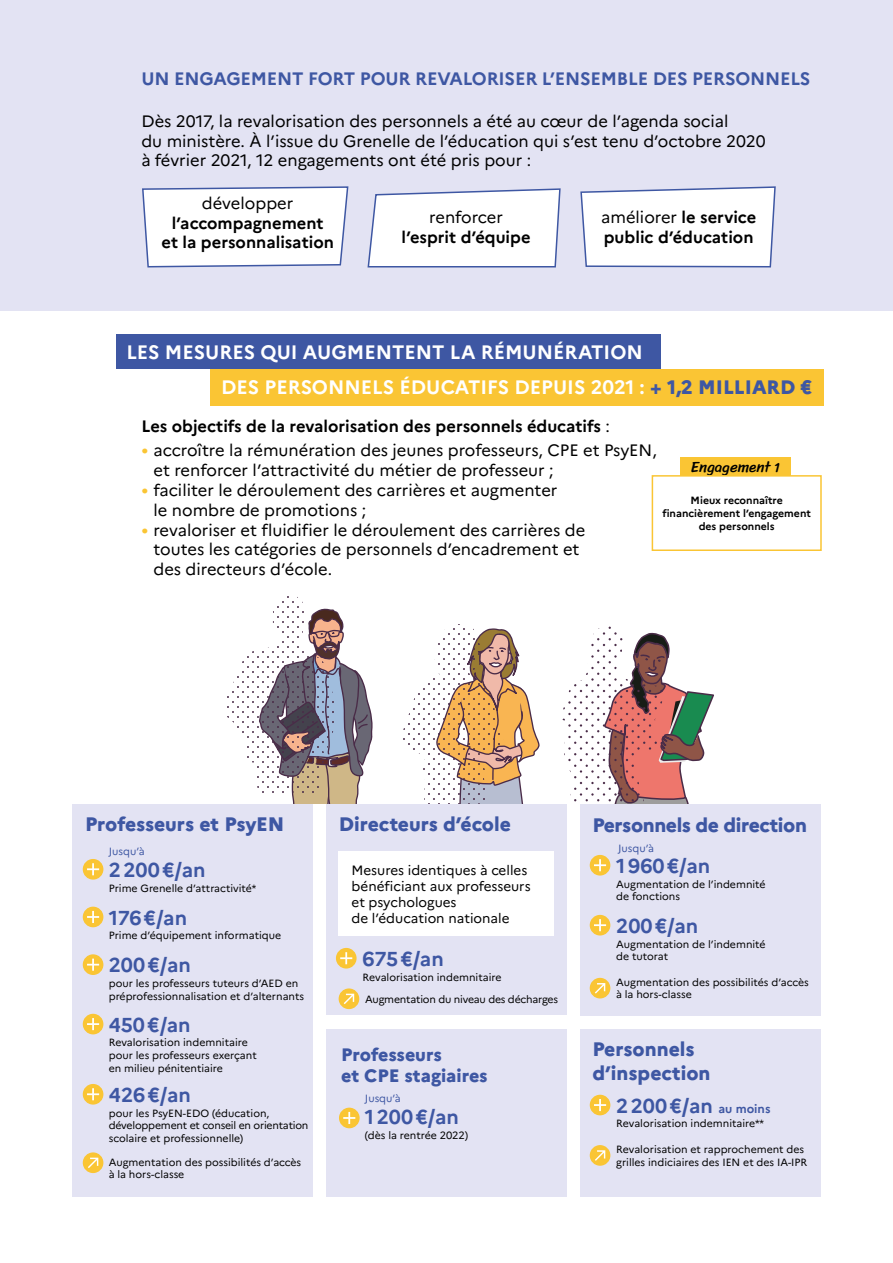
<style>
.page{position:relative;width:893px;height:1263px;background:#fff}
.page>*{position:absolute;margin:0;border:0;box-sizing:border-box;transform-origin:0 0}
.t1{font:700 20.1px "Marianne";color:#3e57a3}
.t2{font:700 19.5px/35.1px "Marianne";color:#fff}
.t3{font:800 19.5px/23.4px "Marianne";letter-spacing:-.005em;color:#3e57a3}
.t4{font:700 18px "Marianne";letter-spacing:-.01em;color:#3e57a3}
.t5{font:800 18px/21.6px "Marianne";color:#3e57a3}
.t6{font:16.5px/19.8px "Marianne";color:#000}
.t7{font:700 16.5px/19.5px "Marianne";color:#000;text-align:center}
.t8{font:15px "Sriracha";color:#000}
.t9{font:13.5px/16.2px "Marianne";color:#000}
.t10{font:10.5px/12.6px "Marianne";color:#000}
.t11{font:700 10.5px/12.6px "Marianne";color:#000;text-align:center}
.t12{font:10.5px "Marianne";letter-spacing:-.02em;color:#000}
.t13{font:10.5px "Marianne";letter-spacing:-.005em;color:#3e57a3}
.s1{font-weight:400}
.s2{font-weight:800;color:#3e57a3}
.s3{font-size:19.5px;color:#fac534}
.s4{font-size:13.5px}
.s5{font-size:12px}
</style>
<div class="page">
<svg style="left:562px;top:626px;width:152px;height:178px"></svg>
<svg style="left:227px;top:596px;width:146px;height:208px"></svg>
<svg style="left:403px;top:624px;width:136px;height:180px"></svg>
<div style="left:0;top:0;width:893px;height:311px;background:#e3e3f3"></div>
<svg style="left:142px;top:186px;width:207px;height:82px;background:#f3f4f9"></svg>
<svg style="left:367px;top:188px;width:194px;height:80px;background:#f2f4f9"></svg>
<svg style="left:580px;top:186px;width:196px;height:82px;background:#f3f4f9"></svg>
<div style="left:116px;top:335px;width:545px;height:34px;background:#3e57a3"></div>
<div style="left:211px;top:369px;width:613px;height:36px;background:#fac534"></div>
<div style="left:72px;top:804px;width:241px;height:393px;background:#e3e3f3"></div>
<div style="left:84px;top:860px;width:19px;height:19px;background:#fac534;border-radius:50%"></div>
<div style="left:83px;top:859px;width:20px;height:20px;border:2px solid #fac534;border-radius:50%"></div>
<svg style="left:87px;top:863px;width:12px;height:12px"></svg>
<div style="left:84px;top:907px;width:19px;height:19px;background:#fac534;border-radius:50%"></div>
<div style="left:83px;top:907px;width:20px;height:20px;border:2px solid #fac534;border-radius:50%"></div>
<svg style="left:87px;top:911px;width:12px;height:12px"></svg>
<div style="left:84px;top:955px;width:19px;height:19px;background:#fac534;border-radius:50%"></div>
<div style="left:83px;top:954px;width:20px;height:21px;border:2px solid #fac534;border-radius:50%"></div>
<svg style="left:87px;top:958px;width:12px;height:13px"></svg>
<div style="left:84px;top:1085px;width:19px;height:19px;background:#fac534;border-radius:50%"></div>
<div style="left:83px;top:1084px;width:20px;height:20px;border:2px solid #fac534;border-radius:50%"></div>
<svg style="left:87px;top:1088px;width:12px;height:12px"></svg>
<div style="left:84px;top:1014px;width:19px;height:20px;background:#fac534;border-radius:50%"></div>
<div style="left:83px;top:1014px;width:20px;height:20px;border:2px solid #fac534;border-radius:50%"></div>
<svg style="left:87px;top:1018px;width:12px;height:12px"></svg>
<svg style="left:84px;top:1153px;width:19px;height:19px"></svg>
<div style="left:83px;top:1152px;width:20px;height:21px;border:2px solid #fac534;border-radius:50%"></div>
<svg style="left:88px;top:1158px;width:10px;height:10px"></svg>
<div style="left:326px;top:1029px;width:241px;height:168px;background:#e3e3f3"></div>
<div style="left:326px;top:804px;width:241px;height:211px;background:#e3e3f3"></div>
<div style="left:339px;top:852px;width:215px;height:84px;background:#fff"></div>
<div style="left:340px;top:1108px;width:19px;height:19px;background:#fac534;border-radius:50%"></div>
<div style="left:339px;top:1108px;width:21px;height:20px;border:2px solid #fac534;border-radius:50%"></div>
<svg style="left:343px;top:1112px;width:12px;height:12px"></svg>
<div style="left:337px;top:949px;width:19px;height:19px;background:#fac534;border-radius:50%"></div>
<div style="left:336px;top:948px;width:21px;height:20px;border:2px solid #fac534;border-radius:50%"></div>
<svg style="left:340px;top:952px;width:12px;height:12px"></svg>
<div style="left:580px;top:804px;width:241px;height:212px;background:#e3e3f3"></div>
<div style="left:580px;top:1029px;width:241px;height:168px;background:#e3e3f3"></div>
<div style="left:590px;top:1095px;width:20px;height:19px;background:#fac534;border-radius:50%"></div>
<div style="left:590px;top:1095px;width:20px;height:20px;border:2px solid #fac534;border-radius:50%"></div>
<svg style="left:594px;top:1099px;width:12px;height:12px"></svg>
<div style="left:590px;top:856px;width:20px;height:19px;background:#fac534;border-radius:50%"></div>
<div style="left:590px;top:855px;width:20px;height:20px;border:2px solid #fac534;border-radius:50%"></div>
<svg style="left:594px;top:859px;width:12px;height:12px"></svg>
<div style="left:590px;top:916px;width:20px;height:19px;background:#fac534;border-radius:50%"></div>
<div style="left:590px;top:915px;width:20px;height:20px;border:2px solid #fac534;border-radius:50%"></div>
<svg style="left:594px;top:919px;width:12px;height:12px"></svg>
<div style="left:590px;top:978px;width:20px;height:20px;background:#fac534;border-radius:50%"></div>
<div style="left:590px;top:978px;width:20px;height:20px;border:2px solid #fac534;border-radius:50%"></div>
<svg style="left:595px;top:983px;width:10px;height:10px"></svg>
<svg style="left:339px;top:989px;width:19px;height:19px"></svg>
<div style="left:339px;top:988px;width:20px;height:21px;border:2px solid #fac534;border-radius:50%"></div>
<svg style="left:344px;top:994px;width:10px;height:10px"></svg>
<div style="left:590px;top:1146px;width:20px;height:19px;background:#fac534;border-radius:50%"></div>
<div style="left:590px;top:1145px;width:20px;height:21px;border:2px solid #fac534;border-radius:50%"></div>
<svg style="left:595px;top:1150px;width:10px;height:11px"></svg>
<div style="left:680px;top:457px;width:110px;height:30px;background:#fac534"></div>
<div style="left:652px;top:476px;width:169px;height:74px;background:#fff"></div>
<div style="left:652px;top:475px;width:170px;height:76px;border:2px solid #fac534"></div>
<h3 class="t4" style="left:141px;top:68px;width:671px">UN ENGAGEMENT FORT POUR REVALORISER L’ENSEMBLE DES PERSONNELS</h3>
<h3 class="t6" style="left:141px;top:111px;width:626px">Dès 2017, la revalorisation des personnels a été au cœur de l’agenda social<br>du ministère. À l’issue du Grenelle de l’éducation qui s’est tenu d’octobre 2020 à février 2021, 12 engagements ont été pris pour :</h3>
<h3 class="t6" style="left:202px;top:194px;width:93px">développer</h3>
<h3 class="t7" style="left:161px;top:213px;width:174px">l’accompagnement et la personnalisation</h3>
<h3 class="t6" style="left:429px;top:208px;width:75px">renforcer</h3>
<h3 class="t7" style="left:402px;top:227px;width:130px">l’esprit d’équipe</h3>
<h3 class="t7" style="left:601px;top:208px;width:157px;text-align:left"><span class="s1">améliorer</span> le service public d’éducation</h3>
<h2 class="t2" style="left:221px;top:335px;width:593px;text-indent:-95px">LES MESURES QUI AUGMENTENT LA RÉMUNÉRATION<br>DES PERSONNELS ÉDUCATIFS DEPUIS 2021 : <span class="s2">+ 1,2 MILLIARD €</span></h2>
<h3 class="t7" style="left:141px;top:417px;width:470px">Les objectifs de la revalorisation des personnels éducatifs <span class="s1">:</span></h3>
<h3 class="t6" style="left:153px;top:440px;width:505px;text-indent:-12px"><span class="s3">•</span> accroître la rémunération des jeunes professeurs, CPE et PsyEN, et renforcer l’attractivité du métier de professeur ;</h3>
<h3 class="t6" style="left:153px;top:480px;width:405px;text-indent:-12px"><span class="s3">•</span> faciliter le déroulement des carrières et augmenter le nombre de promotions ;</h3>
<h3 class="t6" style="left:153px;top:520px;width:433px;text-indent:-12px"><span class="s3">•</span> revaloriser et fluidifier le déroulement des carrières de toutes les catégories de personnels d’encadrement et des directeurs d’école.</h3>
<h3 class="t8" style="left:691px;top:458px;width:90px">Engagement <span class="s4">1</span></h3>
<p class="t11" style="left:662px;top:494px;width:150px">Mieux reconnaître financièrement l’engagement des personnels</p>
<h2 class="t3" style="left:85px;top:813px;width:201px">Professeurs et PsyEN</h2>
<p class="t13" style="left:109px;top:845px;width:37px">Jusqu’à</p>
<h1 class="t1" style="left:109px;top:857px;width:98px">2200€/an</h1>
<p class="t10" style="left:109px;top:881px;width:149px">Prime Grenelle d’attractivité*</p>
<h1 class="t1" style="left:109px;top:905px;width:80px">176€/an</h1>
<p class="t10" style="left:109px;top:929px;width:174px">Prime d’équipement informatique</p>
<h1 class="t1" style="left:109px;top:953px;width:84px">200€/an</h1>
<p class="t10" style="left:109px;top:977px;width:197px">pour les professeurs tuteurs d’AED en préprofessionnalisation et d’alternants</p>
<h1 class="t1" style="left:109px;top:1012px;width:83px">450€/an</h1>
<p class="t10" style="left:109px;top:1036px;width:150px">Revalorisation indemnitaire pour les professeurs exerçant en milieu pénitentiaire</p>
<h1 class="t1" style="left:109px;top:1082px;width:84px">426€/an</h1>
<p class="t10" style="left:109px;top:1106px;width:201px">pour les PsyEN-EDO (éducation, développement et conseil en orientation scolaire et professionnelle)</p>
<p class="t10" style="left:109px;top:1156px;width:194px">Augmentation des possibilités d’accès à la hors-classe</p>
<h2 class="t3" style="left:339px;top:813px;width:174px">Directeurs d’école</h2>
<p class="t9" style="left:351px;top:862px;width:181px">Mesures identiques à celles bénéficiant aux professeurs et psychologues<br>de l’éducation nationale</p>
<h1 class="t1" style="left:362px;top:946px;width:83px">675€/an</h1>
<p class="t10" style="left:362px;top:970px;width:140px">Revalorisation indemnitaire</p>
<p class="t12" style="left:365px;top:993px;width:194px">Augmentation du niveau des décharges</p>
<h3 class="t5" style="left:341px;top:1043px;width:148px">Professeurs<br>et CPE stagiaires</h3>
<p class="t13" style="left:365px;top:1092px;width:37px">Jusqu’à</p>
<h1 class="t1" style="left:365px;top:1105px;width:95px">1200€/an</h1>
<p class="t10" style="left:365px;top:1129px;width:105px">(dès la rentrée 2022)</p>
<h2 class="t3" style="left:592px;top:813px;width:216px">Personnels de direction</h2>
<p class="t13" style="left:618px;top:842px;width:37px">Jusqu’à</p>
<h1 class="t1" style="left:616px;top:853px;width:95px">1960€/an</h1>
<p class="t10" style="left:616px;top:877px;width:151px">Augmentation de l’indemnité de fonctions</p>
<h1 class="t1" style="left:616px;top:913px;width:84px">200€/an</h1>
<p class="t10" style="left:616px;top:937px;width:151px">Augmentation de l’indemnité de tutorat</p>
<p class="t10" style="left:616px;top:976px;width:194px">Augmentation des possibilités d’accès à la hors-classe</p>
<h2 class="t3" style="left:592px;top:1037px;width:120px">Personnels d’inspection</h2>
<p class="t10" style="left:616px;top:1117px;width:149px">Revalorisation indemnitaire**</p>
<h1 class="t1" style="left:616px;top:1093px;width:156px">2200€/an <span class="s5">au moins</span></h1>
<p class="t10" style="left:616px;top:1143px;width:193px">Revalorisation et rapprochement des grilles indiciaires des IEN et des IA-IPR</p>
</div>
